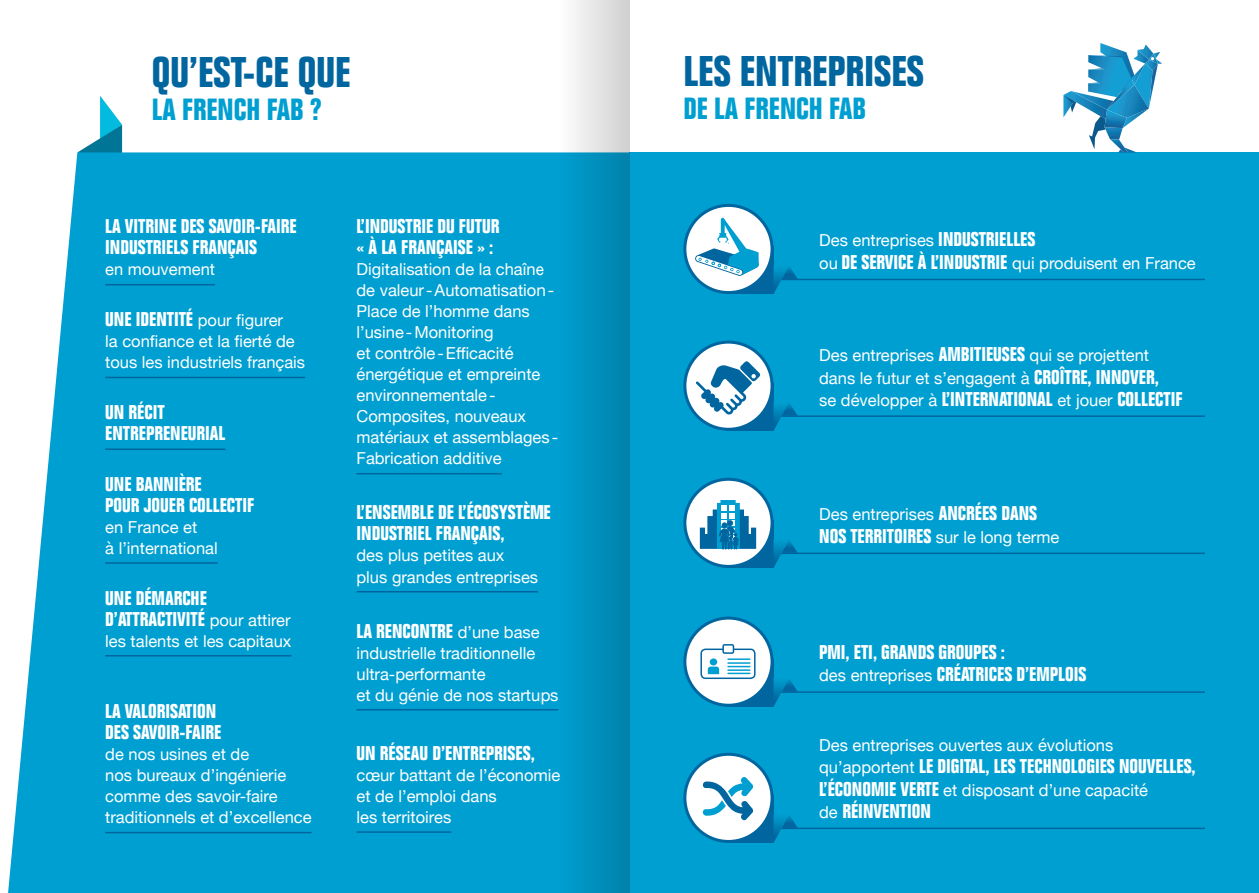
<style>
.page{position:relative;width:1259px;height:893px;background:#fff}
.page>*{position:absolute;margin:0;border:0;box-sizing:border-box;transform-origin:0 0}
.t1{font:700 condensed 42px "Folio";color:#01669f}
.t2{font:700 condensed 30px "Folio";color:#009fd1}
.t3{font:700 condensed 19.5px/21px "Folio";color:#fff}
.t4{font:16.5px/21px "Helvetica Neue";color:#fff}
.s1{font-family:"Helvetica Neue";font-weight:400;font-stretch:normal;font-size:16.5px}
.s2{font-family:"Folio";font-weight:700;font-stretch:condensed;font-size:19.5px}
</style>
<div class="page">
<svg style="left:78px;top:96px;width:44px;height:56px"></svg>
<div style="left:629px;top:152px;width:630px;height:741px;background:#009fd1"></div>
<svg style="left:8px;top:152px;width:534px;height:741px;background:#11a5d4"></svg>
<hr style="left:105px;top:284px;width:110px;height:1px;background:#01669f">
<hr style="left:105px;top:377px;width:200px;height:1px;background:#01669f">
<hr style="left:105px;top:448px;width:120px;height:2px;background:#01669f">
<hr style="left:105px;top:562px;width:113px;height:2px;background:#01669f">
<hr style="left:105px;top:655px;width:186px;height:1px;background:#01669f">
<hr style="left:105px;top:832px;width:206px;height:1px;background:#01669f">
<hr style="left:356px;top:473px;width:146px;height:1px;background:#01669f">
<hr style="left:356px;top:591px;width:182px;height:1px;background:#01669f">
<hr style="left:356px;top:709px;width:202px;height:1px;background:#01669f">
<hr style="left:356px;top:831px;width:95px;height:2px;background:#01669f">
<hr style="left:780px;top:279px;width:425px;height:1px;background:#01669f">
<div style="left:726px;top:247px;width:47px;height:47px;background:#01669f"></div>
<svg style="left:773px;top:265px;width:24px;height:29px"></svg>
<svg style="left:685px;top:205px;width:87px;height:88px;background:#ddeaf2"></svg>
<div style="left:683px;top:204px;width:90px;height:90px;border:3px solid #01669f;border-radius:50%"></div>
<hr style="left:780px;top:828px;width:425px;height:1px;background:#01669f">
<div style="left:726px;top:796px;width:47px;height:47px;background:#01669f"></div>
<svg style="left:773px;top:814px;width:24px;height:29px"></svg>
<div style="left:685px;top:754px;width:87px;height:87px;background:#fff;border-radius:50%"></div>
<div style="left:683px;top:753px;width:90px;height:90px;border:3px solid #01669f;border-radius:50%"></div>
<hr style="left:780px;top:691px;width:425px;height:2px;background:#01669f">
<div style="left:726px;top:659px;width:47px;height:48px;background:#01669f"></div>
<svg style="left:773px;top:678px;width:24px;height:29px"></svg>
<div style="left:685px;top:618px;width:87px;height:87px;background:#fff;border-radius:50%"></div>
<div style="left:683px;top:617px;width:90px;height:90px;border:3px solid #01669f;border-radius:50%"></div>
<svg style="left:1063px;top:43px;width:99px;height:110px"></svg>
<hr style="left:780px;top:415px;width:425px;height:2px;background:#01669f">
<div style="left:726px;top:383px;width:47px;height:48px;background:#01669f"></div>
<svg style="left:773px;top:402px;width:24px;height:29px"></svg>
<div style="left:685px;top:342px;width:87px;height:87px;background:#fff;border-radius:50%"></div>
<div style="left:683px;top:341px;width:90px;height:90px;border:3px solid #01669f;border-radius:50%"></div>
<hr style="left:780px;top:553px;width:425px;height:1px;background:#01669f">
<div style="left:726px;top:521px;width:47px;height:47px;background:#01669f"></div>
<svg style="left:773px;top:539px;width:24px;height:29px"></svg>
<div style="left:685px;top:479px;width:87px;height:87px;background:#fff;border-radius:50%"></div>
<div style="left:683px;top:478px;width:90px;height:90px;border:3px solid #01669f;border-radius:50%"></div>
<svg style="left:702px;top:777px;width:51px;height:43px"></svg>
<div style="left:700px;top:649px;width:55px;height:30px;border:2px solid #01669f;border-radius:4px"></div>
<div style="left:723px;top:645px;width:10px;height:8px;background:#fff;border-radius:2px"></div>
<div style="left:722px;top:644px;width:12px;height:10px;border:2px solid #01669f;border-radius:2px"></div>
<svg style="left:709px;top:658px;width:8px;height:7px"></svg>
<svg style="left:708px;top:667px;width:11px;height:7px"></svg>
<hr style="left:728px;top:658px;width:22px;height:2px;background:#009fd1">
<hr style="left:728px;top:662px;width:22px;height:2px;background:#009fd1">
<svg style="left:728px;top:666px;width:22px;height:1px"></svg>
<hr style="left:728px;top:669px;width:22px;height:2px;background:#009fd1">
<svg style="left:728px;top:673px;width:22px;height:1px"></svg>
<svg style="left:700px;top:500px;width:56px;height:50px"></svg>
<svg style="left:694px;top:218px;width:65px;height:58px;background:#aad9ea"></svg>
<svg style="left:696px;top:361px;width:64px;height:54px"></svg>
<svg style="left:542px;top:0;width:87px;height:893px;background:#28a2c8"></svg>
<p class="t1" style="left:152px;top:49px;width:201px">QU’EST-CE QUE</p>
<p class="t2" style="left:152px;top:93px;width:172px">LA FRENCH FAB ?</p>
<p class="t3" style="left:105px;top:216px;width:193px">LA VITRINE DES SAVOIR-FAIRE<br>INDUSTRIELS FRANÇAIS</p>
<p class="t4" style="left:105px;top:260px;width:111px">en mouvement</p>
<p class="t3" style="left:105px;top:309px;width:179px">UNE IDENTITÉ <span class="s1">pour figurer</span></p>
<p class="t4" style="left:105px;top:332px;width:201px">la confiance et la fierté de tous les industriels français</p>
<p class="t3" style="left:105px;top:402px;width:122px">UN RÉCIT<br>ENTREPRENEURIAL</p>
<p class="t3" style="left:105px;top:474px;width:151px">UNE BANNIÈRE<br>POUR JOUER COLLECTIF</p>
<p class="t4" style="left:105px;top:517px;width:114px">en France et<br>à l’international</p>
<p class="t3" style="left:105px;top:587px;width:187px">UNE DÉMARCHE<br>D’ATTRACTIVITÉ <span class="s1">pour attirer</span></p>
<p class="t4" style="left:105px;top:631px;width:188px">les talents et les capitaux</p>
<p class="t3" style="left:105px;top:701px;width:118px">LA VALORISATION<br>DES SAVOIR-FAIRE</p>
<p class="t4" style="left:105px;top:745px;width:208px">de nos usines et de<br>nos bureaux d’ingénierie comme des savoir-faire traditionnels et d’excellence</p>
<p class="t3" style="left:356px;top:216px;width:144px">L’INDUSTRIE DU FUTUR « À LA FRANÇAISE » :</p>
<p class="t4" style="left:356px;top:260px;width:203px">Digitalisation de la chaîne de valeur-Automatisation-<br>Place de l’homme dans l’usine-Monitoring<br>et contrôle-Efficacité énergétique et empreinte environnementale-<br>Composites, nouveaux matériaux et assemblages-<br>Fabrication additive</p>
<p class="t3" style="left:356px;top:502px;width:196px">L’ENSEMBLE DE L’ÉCOSYSTÈME<br>INDUSTRIEL FRANÇAIS,</p>
<p class="t4" style="left:356px;top:546px;width:183px">des plus petites aux plus grandes entreprises</p>
<p class="t3" style="left:356px;top:620px;width:185px">LA RENCONTRE <span class="s1">d’une base</span></p>
<p class="t4" style="left:356px;top:643px;width:203px">industrielle traditionnelle ultra-performante<br>et du génie de nos startups</p>
<p class="t3" style="left:356px;top:743px;width:180px">UN RÉSEAU D’ENTREPRISES,</p>
<p class="t4" style="left:356px;top:765px;width:205px">cœur battant de l’économie et de l’emploi dans<br>les territoires</p>
<p class="t1" style="left:683px;top:48px;width:242px">LES ENTREPRISES</p>
<p class="t2" style="left:683px;top:92px;width:184px">DE LA FRENCH FAB</p>
<p class="t4" style="left:819px;top:231px;width:218px">Des entreprises <span class="s2">INDUSTRIELLES</span></p>
<p class="t4" style="left:819px;top:253px;width:378px">ou <span class="s2">DE SERVICE À L’INDUSTRIE</span> qui produisent en France</p>
<p class="t4" style="left:819px;top:345px;width:341px;line-height:22.5px">Des entreprises <span class="s2">AMBITIEUSES</span> qui se projettent dans le futur et s’engagent à <span class="s2">CROÎTRE, INNOVER,</span></p>
<p class="t3" style="left:819px;top:389px;width:365px"><span class="s1">se développer à</span> L’INTERNATIONAL <span class="s1">et jouer</span> COLLECTIF</p>
<p class="t4" style="left:819px;top:505px;width:219px">Des entreprises <span class="s2">ANCRÉES DANS</span></p>
<p class="t3" style="left:819px;top:526px;width:242px">NOS TERRITOIRES <span class="s1">sur le long terme</span></p>
<p class="t3" style="left:819px;top:641px;width:269px;line-height:22.5px">PMI, ETI, GRANDS GROUPES :<br><span class="s1">des entreprises</span> CRÉATRICES D’EMPLOIS</p>
<p class="t4" style="left:819px;top:735px;width:295px">Des entreprises ouvertes aux évolutions</p>
<p class="t3" style="left:819px;top:756px;width:378px"><span class="s1">qu’apportent</span> LE DIGITAL, LES TECHNOLOGIES NOUVELLES,</p>
<p class="t4" style="left:819px;top:780px;width:330px"><span class="s2">L’ÉCONOMIE VERTE</span> et disposant d’une capacité</p>
<p class="t3" style="left:819px;top:801px;width:113px"><span class="s1">de</span> RÉINVENTION</p>
</div>
